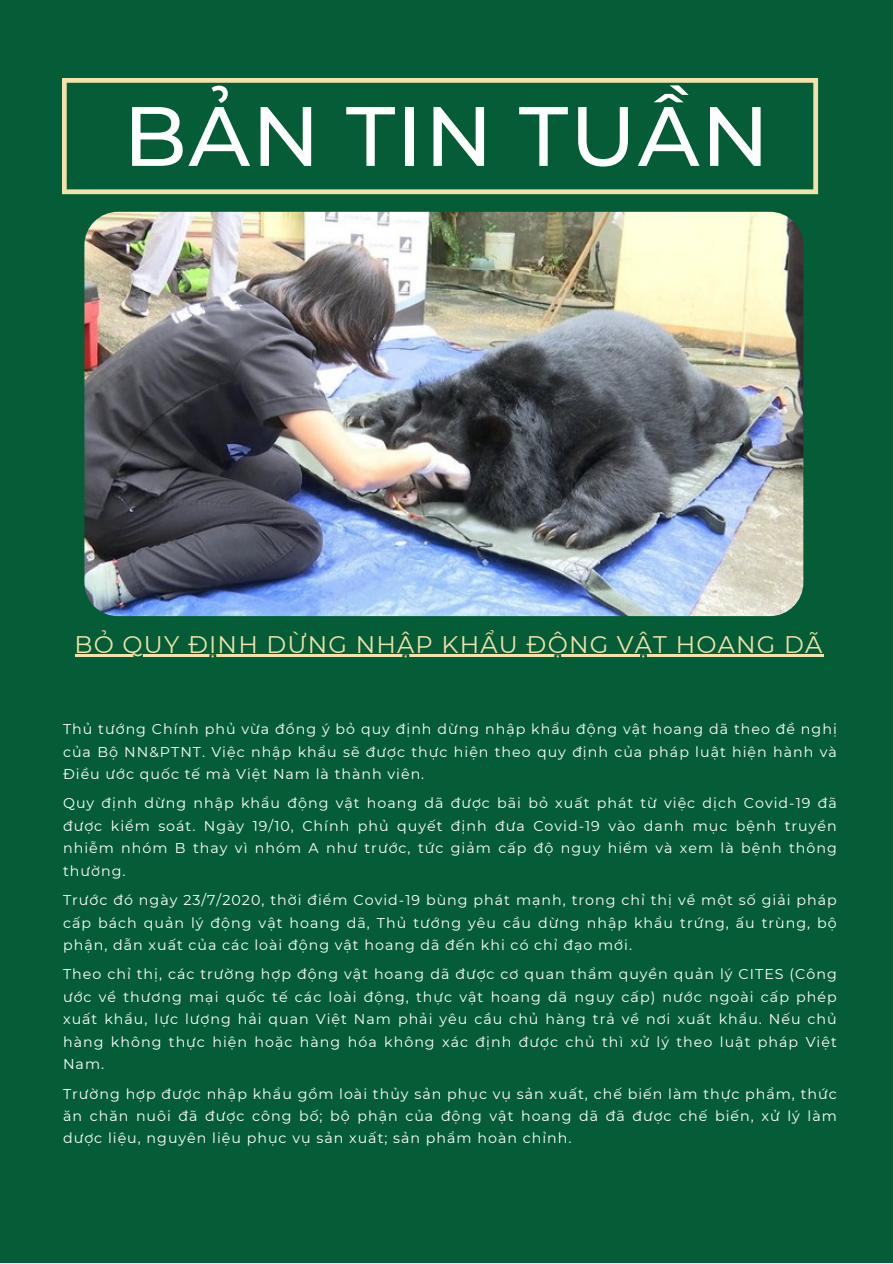
<style>
.page{position:relative;width:893px;height:1264px;background:#fff}
.page>*{position:absolute;margin:0;border:0;box-sizing:border-box;transform-origin:0 0}
.t1{font:500 84px "Montserrat";letter-spacing:.02em;color:#fff}
.t2{font:24px "Montserrat";letter-spacing:.05em;color:#f0e3ab}
.t3{font:14.25px/22.5px "Montserrat";letter-spacing:.07em;color:#fff;text-align:justify}
</style>
<div class="page">
<div style="left:0;top:0;width:892px;height:1262px;background:#045d36"></div>
<svg style="left:62px;top:78px;width:756px;height:116px"></svg>
<img style="left:84px;top:212px;width:719px;height:404px;border-radius:33px">
<hr style="left:74px;top:654px;width:749px;height:3px;background:#f0e3ab">
<p class="t1" style="left:123px;top:84px;width:647px">BẢN TIN TUẦN</p>
<p class="t2" style="left:74px;top:629px;width:749px">BỎ QUY ĐỊNH DỪNG NHẬP KHẨU ĐỘNG VẬT HOANG DÃ</p>
<p class="t3" style="left:63px;top:717px;width:775px">Thủ tướng Chính phủ vừa đồng ý bỏ quy định dừng nhập khẩu động vật hoang dã theo đề nghị của Bộ NN&amp;PTNT. Việc nhập khẩu sẽ được thực hiện theo quy định của pháp luật hiện hành và Điều ước quốc tế mà Việt Nam là thành viên.</p>
<p class="t3" style="left:63px;top:792px;width:775px">Quy định dừng nhập khẩu động vật hoang dã được bãi bỏ xuất phát từ việc dịch Covid-19 đã được kiểm soát. Ngày 19/10, Chính phủ quyết định đưa Covid-19 vào danh mục bệnh truyền nhiễm nhóm B thay vì nhóm A như trước, tức giảm cấp độ nguy hiểm và xem là bệnh thông thường.</p>
<p class="t3" style="left:63px;top:888px;width:775px">Trước đó ngày 23/7/2020, thời điểm Covid-19 bùng phát mạnh, trong chỉ thị về một số giải pháp cấp bách quản lý động vật hoang dã, Thủ tướng yêu cầu dừng nhập khẩu trứng, ấu trùng, bộ phận, dẫn xuất của các loài động vật hoang dã đến khi có chỉ đạo mới.</p>
<p class="t3" style="left:63px;top:962px;width:775px">Theo chỉ thị, các trường hợp động vật hoang dã được cơ quan thẩm quyền quản lý CITES (Công ước về thương mại quốc tế các loài động, thực vật hoang dã nguy cấp) nước ngoài cấp phép xuất khẩu, lực lượng hải quan Việt Nam phải yêu cầu chủ hàng trả về nơi xuất khẩu. Nếu chủ hàng không thực hiện hoặc hàng hóa không xác định được chủ thì xử lý theo luật pháp Việt Nam.</p>
<p class="t3" style="left:63px;top:1082px;width:775px">Trường hợp được nhập khẩu gồm loài thủy sản phục vụ sản xuất, chế biến làm thực phẩm, thức ăn chăn nuôi đã được công bố; bộ phận của động vật hoang dã đã được chế biến, xử lý làm dược liệu, nguyên liệu phục vụ sản xuất; sản phẩm hoàn chỉnh.</p>
</div>
